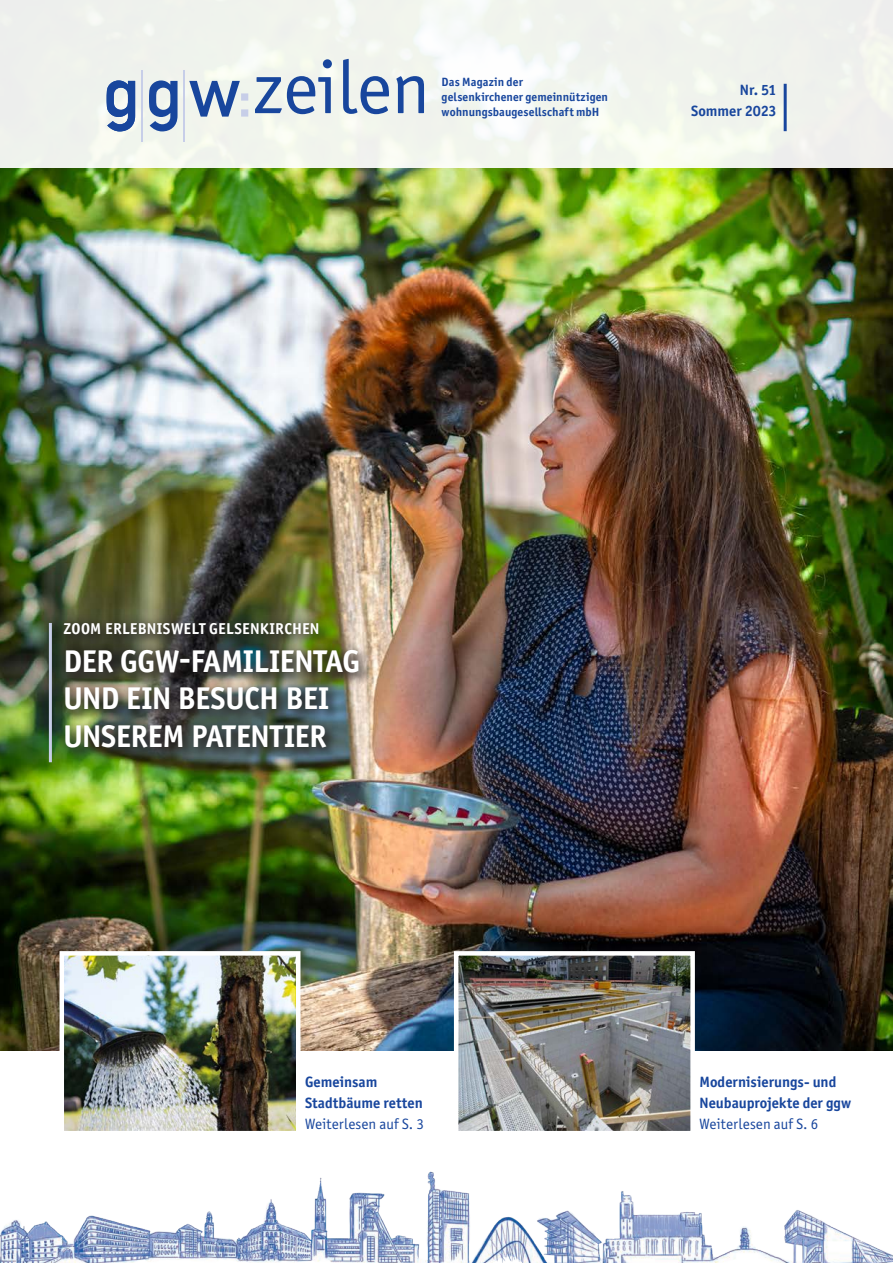
<style>
.page{position:relative;width:893px;height:1263px;background:#fff}
.page>*{position:absolute;margin:0;border:0;box-sizing:border-box;transform-origin:0 0}
.t1{font:75px "Officina Sans ITC Pro";color:#18469d}
.t2{font:700 31.5px/37.5px "Officina Sans ITC Pro";letter-spacing:-.01em;color:#fff}
.t3{font:700 15.75px "Officina Sans ITC Pro";letter-spacing:.015em;color:#fff}
.t4{font:700 15px/21px "Officina Sans ITC Pro";color:#18469d}
.t5{font:15px "Officina Sans ITC Pro";letter-spacing:.01em;color:#18469d}
.t6{font:700 12px/15px "Officina Sans ITC Pro";letter-spacing:.01em;color:#18469d}
</style>
<div class="page">
<img style="left:0;top:168px;width:893px;height:882px">
<div style="left:0;top:0;width:893px;height:168px;background:#f1f4ed"></div>
<img style="left:459px;top:956px;width:231px;height:174px">
<div style="left:454px;top:951px;width:241px;height:184px;border:4px solid #fff"></div>
<img style="left:0;top:1171px;width:893px;height:92px">
<img style="left:65px;top:956px;width:230px;height:174px">
<div style="left:60px;top:951px;width:240px;height:184px;border:4px solid #fff"></div>
<hr style="left:784px;top:84px;width:3px;height:47px;background:#18469d">
<div style="left:62px;top:621px;width:311px;height:141px;background:#231f20;opacity:.75"></div>
<div style="left:55px;top:614px;width:314px;height:143px;background:#231f20;opacity:.75"></div>
<hr style="left:49px;top:623px;width:3px;height:139px;background:#c7cee8">
<hr style="left:183px;top:70px;width:2px;height:72px;background:#c7cee8">
<hr style="left:141px;top:70px;width:2px;height:72px;background:#c7cee8">
<svg style="left:149px;top:80px;width:29px;height:51px"></svg>
<svg style="left:189px;top:81px;width:59px;height:36px"></svg>
<svg style="left:107px;top:80px;width:28px;height:51px"></svg>
<h1 class="t1" style="left:253px;top:44px;width:179px">zeilen</h1>
<p class="t6" style="left:442px;top:74px;width:168px">Das Magazin der<br>gelsenkirchener gemeinnützigen wohnungsbaugesellschaft mbH</p>
<p class="t4" style="left:691px;top:79px;width:87px;text-align:right">Nr. 51<br>Sommer 2023</p>
<p class="t3" style="left:63px;top:619px;width:258px">ZOOM ERLEBNISWELT GELSENKIRCHEN</p>
<h2 class="t2" style="left:63px;top:642px;width:298px">DER GGW-FAMILIENTAG<br>UND EIN BESUCH BEI<br>UNSEREM PATENTIER</h2>
<p class="t4" style="left:305px;top:1071px;width:119px">Gemeinsam<br>Stadtbäume retten</p>
<p class="t5" style="left:305px;top:1115px;width:120px">Weiterlesen auf S. 3</p>
<p class="t4" style="left:699px;top:1071px;width:153px">Modernisierungs- und<br>Neubauprojekte der ggw</p>
<p class="t5" style="left:699px;top:1115px;width:120px">Weiterlesen auf S. 6</p>
</div>
